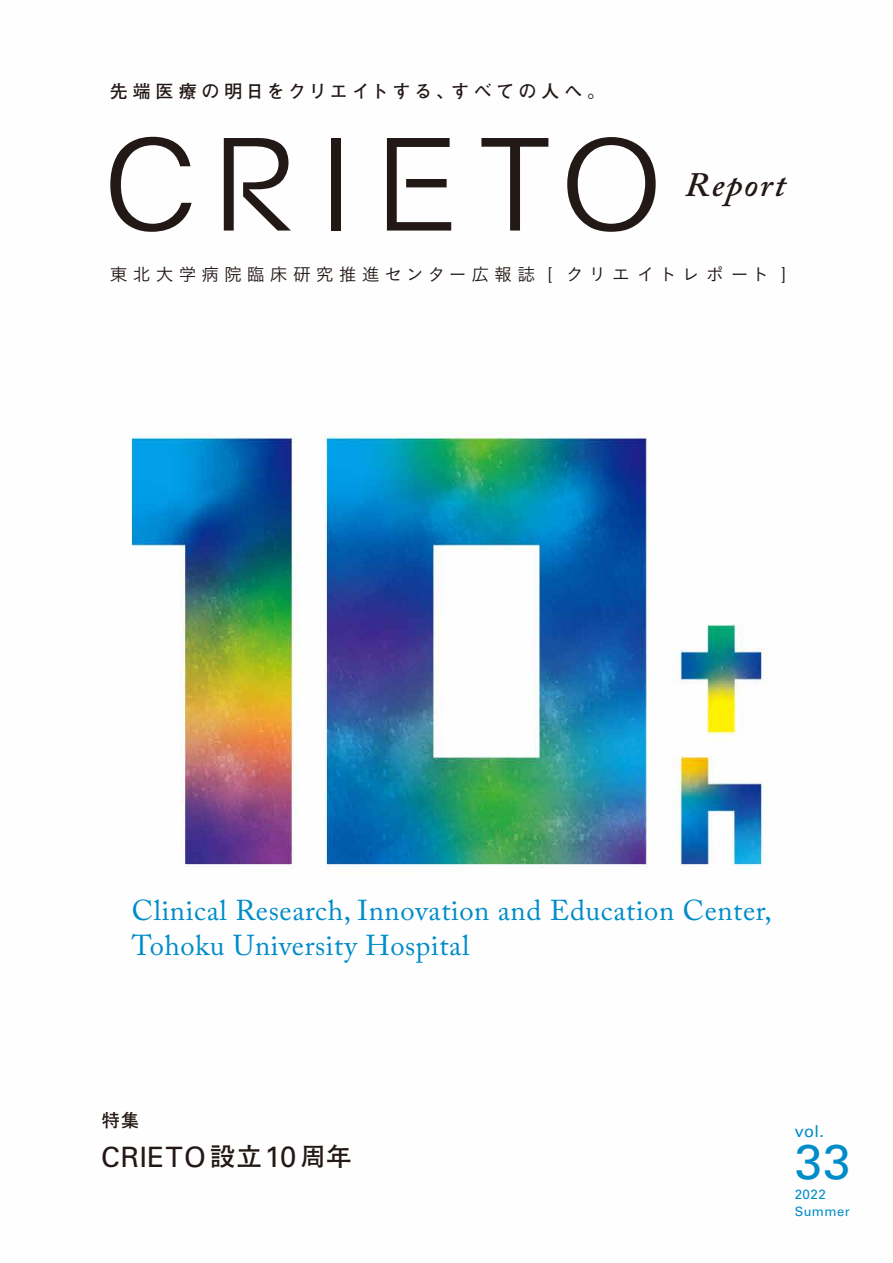
<style>
.page{position:relative;width:893px;height:1263px;background:#fff}
.page>*{position:absolute;margin:0;border:0;box-sizing:border-box;transform-origin:0 0}
.t1{font:48.9px "Univers";color:#008cc9}
.t2{font:italic 600 34.05px "Adobe Caslon Pro";letter-spacing:.06em;color:#221815}
.t3{font:28.5px/35.1px "Adobe Caslon Pro";letter-spacing:.02em;color:#008cc9}
.t4{font:28.05px "Univers";letter-spacing:.025em;color:#221815}
.t5{font:700 18px "Futo Go B101 Pro";letter-spacing:.22em;color:#221815}
.t6{font:17.85px "Koburina Go Std N W3";letter-spacing:.285em;color:#221815}
.t7{font:16.35px "Univers";color:#008cc9}
.t8{font:13.5px "Univers";color:#008cc9}
.t9{font:12.9px "Univers";letter-spacing:.035em;color:#008cc9}
.s1{font-family:"Univers";font-weight:300;font-size:19.2px}
.s2{font-family:"Futo Go B101 Pro";font-weight:700;font-size:25.5px}
.s3{font-size:29.4px}
</style>
<div class="page">
<img style="left:131px;top:136px;width:637px;height:731px">
<svg style="left:481px;top:138px;width:67px;height:93px"></svg>
<svg style="left:567px;top:137px;width:89px;height:95px"></svg>
<svg style="left:110px;top:137px;width:82px;height:95px"></svg>
<svg style="left:224px;top:138px;width:67px;height:93px"></svg>
<svg style="left:387px;top:138px;width:64px;height:93px"></svg>
<div style="left:331px;top:138px;width:10px;height:93px;background:#221815"></div>
<p class="t5" style="left:110px;top:77px;width:497px">先端医療の明日をクリエイトする、すべての人へ。</p>
<p class="t2" style="left:685px;top:165px;width:102px">Report</p>
<p class="t6" style="left:110px;top:261px;width:678px">東北大学病院臨床研究推進センター広報誌 <span class="s1">[</span> クリエイトレポート <span class="s1">]</span></p>
<p class="t3" style="left:132px;top:893px;width:641px">Clinical Research, Innovation and Education Center,<br>Tohoku University Hospital</p>
<p class="t5" style="left:102px;top:1106px;width:39px">特集</p>
<p class="t4" style="left:101px;top:1141px;width:252px">CRIETO<span class="s2">設立</span><span class="s3">10</span><span class="s2">周年</span></p>
<p class="t7" style="left:795px;top:1121px;width:31px">vol.</p>
<h1 class="t1" style="left:795px;top:1133px;width:57px">33</h1>
<p class="t8" style="left:795px;top:1186px;width:33px">2022</p>
<p class="t9" style="left:795px;top:1204px;width:57px">Summer</p>
</div>
